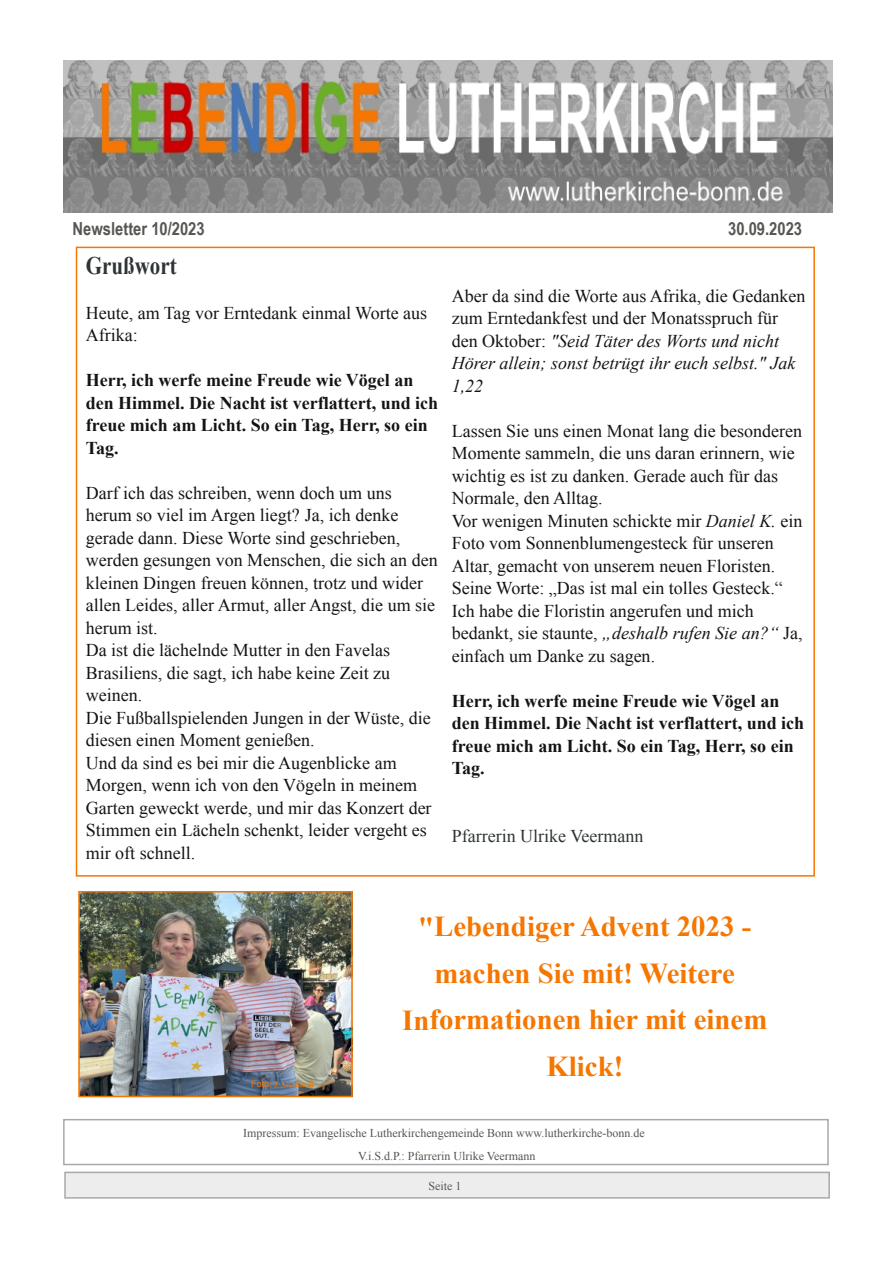
<style>
.page{position:relative;width:893px;height:1263px;background:#fff}
.page>*{position:absolute;margin:0;border:0;box-sizing:border-box;transform-origin:0 0}
.t1{font:700 28.8px/46.5px "Times New Roman";color:#f57600;text-align:center}
.t2{font:700 25.2px "Times New Roman";color:#2e3436;scale:.83 1}
.t3{font:18px/22.5px "Times New Roman";color:#161413}
.t4{font:700 18px/22.5px "Times New Roman";color:#161413}
.t5{font:700 18px "Arial Narrow";color:#555753}
.t6{font:18px "Times New Roman";color:#2e3436}
.t7{font:12px/22.5px "Times New Roman";color:#555753;text-align:center}
.t8{font:9px "Times New Roman";color:#f57600}
.s1{font-style:italic}
.s2{font-family:"Arial"}
</style>
<div class="page">
<div style="left:65px;top:1172px;width:764px;height:26px;background:#ededee"></div>
<div style="left:64px;top:1171px;width:766px;height:28px;border:2px solid #a7a9ac"></div>
<img style="left:63px;top:60px;width:770px;height:153px">
<div style="left:63px;top:1119px;width:766px;height:46px;border:2px solid #a7a9ac"></div>
<img style="left:81px;top:894px;width:269px;height:200px">
<div style="left:78px;top:891px;width:275px;height:206px;border:2px solid #f57600"></div>
<p class="t5" style="left:73px;top:218px;width:134px">Newsletter 10/2023</p>
<p class="t5" style="left:728px;top:218px;width:75px">30.09.2023</p>
<h2 class="t2" style="left:86px;top:251px;width:111px">Grußwort</h2>
<p class="t3" style="left:86px;top:301px;width:343px">Heute, am Tag vor Erntedank einmal Worte aus<br>Afrika:</p>
<p class="t4" style="left:86px;top:369px;width:354px">Herr, ich werfe meine Freude wie Vögel an den Himmel. Die Nacht ist verflattert, und ich freue mich am Licht. So ein Tag, Herr, so ein Tag.</p>
<p class="t3" style="left:86px;top:481px;width:353px">Darf ich das schreiben, wenn doch um uns herum so viel im Argen liegt? Ja, ich denke gerade dann. Diese Worte sind geschrieben, werden gesungen von Menschen, die sich an den kleinen Dingen freuen können, trotz und wider allen Leides, aller Armut, aller Angst, die um sie herum ist.<br>Da ist die lächelnde Mutter in den Favelas Brasiliens, die sagt, ich habe keine Zeit zu weinen.<br>Die Fußballspielenden Jungen in der Wüste, die diesen einen Moment genießen.<br>Und da sind es bei mir die Augenblicke am Morgen, wenn ich von den Vögeln in meinem Garten geweckt werde, und mir das Konzert der Stimmen ein Lächeln schenkt, leider vergeht es mir oft schnell.</p>
<p class="t3" style="left:452px;top:284px;width:355px">Aber da sind die Worte aus Afrika, die Gedanken zum Erntedankfest und der Monatsspruch für den Oktober: <span class="s1">"Seid Täter des Worts und nicht Hörer allein; sonst betrügt ihr euch selbst." Jak 1,22</span></p>
<p class="t3" style="left:452px;top:419px;width:352px">Lassen Sie uns einen Monat lang die besonderen Momente sammeln, die uns daran erinnern, wie wichtig es ist zu danken. Gerade auch für das Normale, den Alltag.<br>Vor wenigen Minuten schickte mir <span class="s1">Daniel K.</span> ein Foto vom Sonnenblumengesteck für unseren Altar, gemacht von unserem neuen Floristen.<br>Seine Worte: „Das ist mal ein tolles Gesteck.“ Ich habe die Floristin angerufen und mich bedankt, sie staunte, <span class="s1">„deshalb rufen Sie an?“</span> Ja, einfach um Danke zu sagen.</p>
<p class="t4" style="left:452px;top:689px;width:354px">Herr, ich werfe meine Freude wie Vögel an den Himmel. Die Nacht ist verflattert, und ich freue mich am Licht. So ein Tag, Herr, so ein Tag.</p>
<p class="t6" style="left:452px;top:826px;width:193px">Pfarrerin Ulrike Veermann</p>
<p class="t8" style="left:251px;top:1079px;width:64px"><span class="s2">Foto:</span> J. Gerhardt</p>
<h1 class="t1" style="left:402px;top:903px;width:367px">"Lebendiger Advent 2023 - machen Sie mit! Weitere<br>Informationen hier mit einem<br>Klick!</h1>
<p class="t7" style="left:243px;top:1122px;width:403px">Impressum: Evangelische Lutherkirchengemeinde Bonn www.lutherkirche-bonn.de<br>V.i.S.d.P.: Pfarrerin Ulrike Veermann</p>
<p class="t7" style="left:428px;top:1175px;width:34px">Seite 1</p>
</div>
